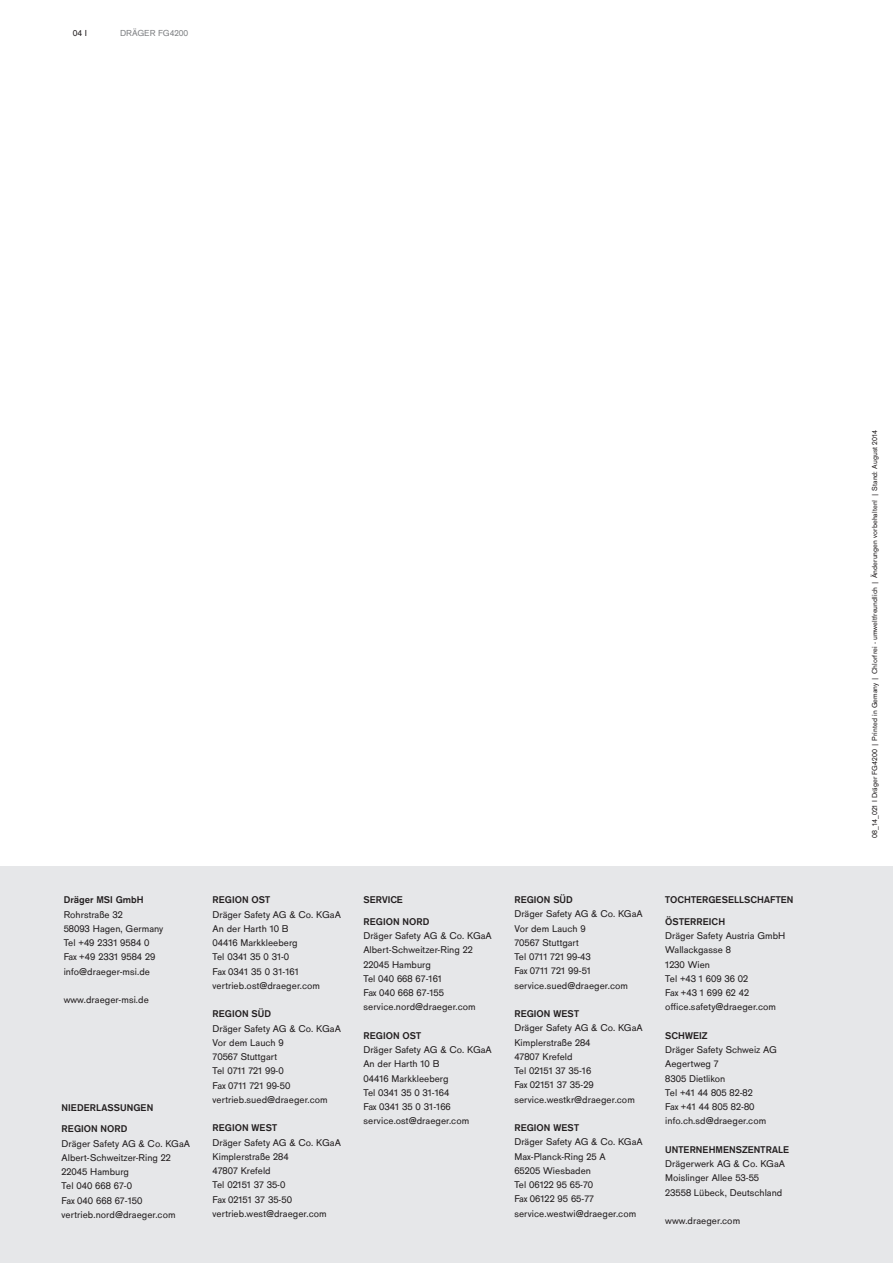
<style>
.page{position:relative;width:893px;height:1263px;background:#fff}
.page>*{position:absolute;margin:0;border:0;box-sizing:border-box;transform-origin:0 0}
.t1{font:10.2px/14.2px "Draeger San";color:#231f20}
.t2{font:700 10.2px/21.8px "Draeger San";color:#231f20}
.t3{font:9px "Draeger San";color:#808285}
.t4{font:9px "Draeger San";color:#231f20}
.t5{font:7.5px "Draeger San";letter-spacing:.005em;color:#231f20}
</style>
<div class="page">
<div style="left:0;top:866px;width:893px;height:397px;background:#e6e7e9"></div>
<p class="t4" style="left:73px;top:28px;width:16px">04 I</p>
<p class="t3" style="left:120px;top:28px;width:70px">DRÄGER FG4200</p>
<p class="t2" style="left:64px;top:889px;width:39px">Dräger MSI</p>
<p class="t2" style="left:116px;top:889px;width:28px">GmbH</p>
<p class="t1" style="left:64px;top:907px;width:101px">Rohrstraße 32<br>58093 Hagen, Germany<br>Tel +49 2331 9584 0<br>Fax +49 2331 9584 29 info@draeger-msi.de</p>
<p class="t1" style="left:64px;top:993px;width:87px">www.draeger-msi.de</p>
<p class="t2" style="left:62px;top:1096px;width:8px">NIEDERLASSUNGEN<br>REGION</p>
<p class="t2" style="left:101px;top:1118px;width:8px">NORD</p>
<p class="t1" style="left:62px;top:1136px;width:130px">Dräger Safety AG &amp; Co. KGaA<br>Albert-Schweitzer-Ring 22<br>22045 Hamburg<br>Tel 040 668 67-0<br>Fax 040 668 67-150 vertrieb.nord@draeger.com</p>
<p class="t2" style="left:213px;top:889px;width:7px">REGION</p>
<p class="t2" style="left:252px;top:889px;width:8px">OST</p>
<p class="t1" style="left:213px;top:907px;width:130px">Dräger Safety AG &amp; Co. KGaA<br>An der Harth 10 B<br>04416 Markkleeberg<br>Tel 0341 35 0 31-0<br>Fax 0341 35 0 31-161 vertrieb.ost@draeger.com</p>
<p class="t2" style="left:213px;top:1003px;width:7px">REGION</p>
<p class="t2" style="left:252px;top:1003px;width:20px">SÜD</p>
<p class="t1" style="left:213px;top:1021px;width:130px">Dräger Safety AG &amp; Co. KGaA<br>Vor dem Lauch 9<br>70567 Stuttgart<br>Tel 0711 721 99-0<br>Fax 0711 721 99-50 vertrieb.sued@draeger.com</p>
<p class="t2" style="left:213px;top:1117px;width:7px">REGION</p>
<p class="t2" style="left:252px;top:1117px;width:8px">WEST</p>
<p class="t1" style="left:213px;top:1135px;width:130px">Dräger Safety AG &amp; Co. KGaA<br>Kimplerstraße 284<br>47807 Krefeld<br>Tel 02151 37 35-0<br>Fax 02151 37 35-50 vertrieb.west@draeger.com</p>
<p class="t2" style="left:363px;top:889px;width:7px">SERVICE<br>REGION</p>
<p class="t2" style="left:402px;top:911px;width:8px">NORD</p>
<p class="t1" style="left:363px;top:929px;width:130px">Dräger Safety AG &amp; Co. KGaA<br>Albert-Schweitzer-Ring 22<br>22045 Hamburg<br>Tel 040 668 67-161<br>Fax 040 668 67-155 service.nord@draeger.com</p>
<p class="t2" style="left:363px;top:1025px;width:7px">REGION</p>
<p class="t2" style="left:402px;top:1025px;width:8px">OST</p>
<p class="t1" style="left:363px;top:1043px;width:130px">Dräger Safety AG &amp; Co. KGaA<br>An der Harth 10 B<br>04416 Markkleeberg<br>Tel 0341 35 0 31-164<br>Fax 0341 35 0 31-166 service.ost@draeger.com</p>
<p class="t2" style="left:514px;top:889px;width:7px">REGION</p>
<p class="t2" style="left:553px;top:889px;width:20px">SÜD</p>
<p class="t1" style="left:514px;top:907px;width:130px">Dräger Safety AG &amp; Co. KGaA<br>Vor dem Lauch 9<br>70567 Stuttgart<br>Tel 0711 721 99-43<br>Fax 0711 721 99-51 service.sued@draeger.com</p>
<p class="t2" style="left:514px;top:1003px;width:7px">REGION</p>
<p class="t2" style="left:553px;top:1003px;width:8px">WEST</p>
<p class="t1" style="left:514px;top:1021px;width:130px">Dräger Safety AG &amp; Co. KGaA<br>Kimplerstraße 284<br>47807 Krefeld<br>Tel 02151 37 35-16<br>Fax 02151 37 35-29 service.westkr@draeger.com</p>
<p class="t2" style="left:514px;top:1117px;width:7px">REGION</p>
<p class="t2" style="left:553px;top:1117px;width:8px">WEST</p>
<p class="t1" style="left:514px;top:1135px;width:130px">Dräger Safety AG &amp; Co. KGaA<br>Max-Planck-Ring 25 A<br>65205 Wiesbaden<br>Tel 06122 95 65-70<br>Fax 06122 95 65-77 service.westwi@draeger.com</p>
<p class="t2" style="left:665px;top:889px;width:15px">TOCHTERGESELLSCHAFTEN<br>ÖSTERREICH</p>
<p class="t1" style="left:665px;top:929px;width:122px">Dräger Safety Austria GmbH<br>Wallackgasse 8<br>1230 Wien<br>Tel +43 1 609 36 02<br>Fax +43 1 699 62 42 office.safety@draeger.com</p>
<p class="t2" style="left:665px;top:1025px;width:7px">SCHWEI</p>
<p class="t2" style="left:702px;top:1025px;width:7px">Z</p>
<p class="t1" style="left:665px;top:1043px;width:113px">Dräger Safety Schweiz AG<br>Aegertweg 7<br>8305 Dietlikon<br>Tel +41 44 805 82-82<br>Fax +41 44 805 82-80 info.ch.sd@draeger.com</p>
<p class="t2" style="left:665px;top:1139px;width:8px">UNTERNEHMENS</p>
<p class="t2" style="left:742px;top:1139px;width:13px">ZENTRALE</p>
<p class="t1" style="left:665px;top:1157px;width:121px">Drägerwerk AG &amp; Co. KGaA<br>Moislinger Allee 53-55<br>23558 Lübeck, Deutschland</p>
<p class="t1" style="left:665px;top:1214px;width:76px">www.draeger.com</p>
<p class="t5" style="left:870px;top:838px;width:409px;rotate:-90deg">08_14_021 I Dräger FG4200 | Printed in Gemany | Chlorfrei - umweltfreundlich | Änderungen vorbehalten! | Stand: August 2014</p>
</div>
